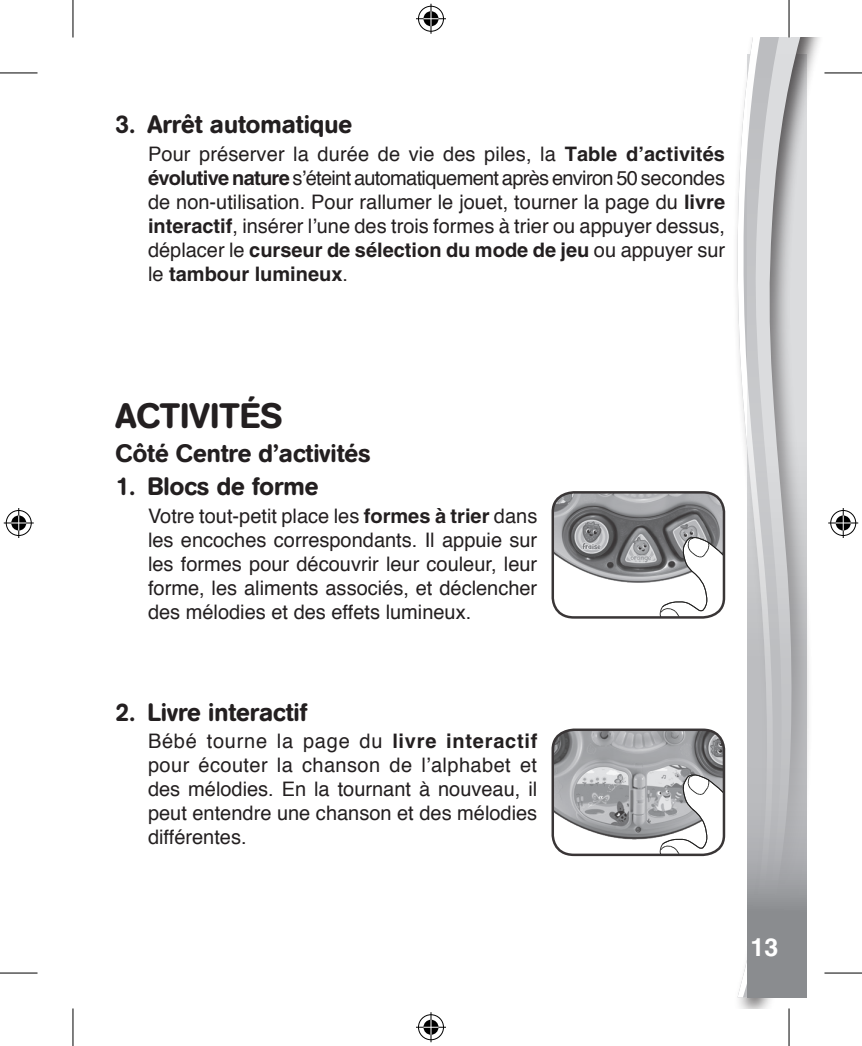
<style>
.page{position:relative;width:862px;height:1046px;background:#fff}
.page>*{position:absolute;margin:0;border:0;box-sizing:border-box;transform-origin:0 0}
.LF_Title_01{font:500 35px "AG Book Rounded";color:#231f20}
.LF_Title_01-2{font:500 25px "AG Book Rounded";color:#231f20}
.t1{font:700 25px "Helvetica";color:#fff}
.LF_Text_01{font:20px/24px "Helvetica";color:#231f20;text-align:justify}
.s1{font-weight:700}
</style>
<div class="page">
<svg style="left:791px;top:38px;width:23px;height:959px"></svg>
<svg style="left:737px;top:38px;width:38px;height:959px"></svg>
<svg style="left:747px;top:55px;width:59px;height:943px;background:#bbbcbe"></svg>
<img style="left:554px;top:492px;width:170px;height:91px">
<svg style="left:659px;top:537px;width:65px;height:79px"></svg>
<div style="left:551px;top:491px;width:174px;height:128px;border:2px solid #231f20;border-radius:20px"></div>
<img style="left:554px;top:731px;width:170px;height:124px">
<svg style="left:659px;top:774px;width:65px;height:81px"></svg>
<div style="left:551px;top:728px;width:174px;height:128px;border:2px solid #231f20;border-radius:20px"></div>
<hr style="left:0;top:73px;width:38px;height:1px;background:#000">
<hr style="left:824px;top:73px;width:38px;height:1px;background:#000">
<hr style="left:0;top:973px;width:38px;height:1px;background:#000">
<hr style="left:824px;top:973px;width:38px;height:1px;background:#000">
<hr style="left:73px;top:0;width:1px;height:37px;background:#000">
<hr style="left:73px;top:1008px;width:1px;height:38px;background:#000">
<hr style="left:788px;top:0;width:1px;height:37px;background:#000">
<hr style="left:788px;top:1008px;width:1px;height:38px;background:#000">
<div style="left:417px;top:5px;width:28px;height:28px;border:3px solid #fff;border-radius:50%"></div>
<hr style="left:416px;top:17px;width:30px;height:3px;background:#fff">
<hr style="left:429px;top:4px;width:3px;height:30px;background:#fff">
<div style="left:422px;top:10px;width:18px;height:18px;border:3px solid #fff;border-radius:50%"></div>
<div style="left:418px;top:6px;width:26px;height:26px;border:1px solid #000;border-radius:50%"></div>
<hr style="left:416px;top:18px;width:30px;height:1px;background:#000">
<hr style="left:430px;top:4px;width:1px;height:30px;background:#000">
<svg style="left:423px;top:11px;width:15px;height:15px"></svg>
<div style="left:417px;top:1013px;width:28px;height:28px;border:3px solid #fff;border-radius:50%"></div>
<hr style="left:416px;top:1026px;width:30px;height:3px;background:#fff">
<hr style="left:429px;top:1012px;width:3px;height:30px;background:#fff">
<div style="left:422px;top:1018px;width:18px;height:18px;border:3px solid #fff;border-radius:50%"></div>
<div style="left:418px;top:1014px;width:26px;height:26px;border:1px solid #000;border-radius:50%"></div>
<hr style="left:416px;top:1027px;width:30px;height:1px;background:#000">
<hr style="left:430px;top:1012px;width:1px;height:30px;background:#000">
<svg style="left:423px;top:1020px;width:15px;height:15px"></svg>
<div style="left:5px;top:509px;width:28px;height:28px;border:3px solid #fff;border-radius:50%"></div>
<hr style="left:4px;top:521px;width:30px;height:3px;background:#fff">
<hr style="left:17px;top:508px;width:3px;height:30px;background:#fff">
<div style="left:10px;top:514px;width:18px;height:18px;border:3px solid #fff;border-radius:50%"></div>
<div style="left:6px;top:510px;width:26px;height:26px;border:1px solid #000;border-radius:50%"></div>
<hr style="left:4px;top:523px;width:30px;height:1px;background:#000">
<hr style="left:18px;top:508px;width:1px;height:30px;background:#000">
<svg style="left:11px;top:515px;width:15px;height:15px"></svg>
<div style="left:829px;top:509px;width:28px;height:28px;border:3px solid #fff;border-radius:50%"></div>
<hr style="left:828px;top:521px;width:30px;height:3px;background:#fff">
<hr style="left:841px;top:508px;width:3px;height:30px;background:#fff">
<div style="left:834px;top:514px;width:18px;height:18px;border:3px solid #fff;border-radius:50%"></div>
<div style="left:830px;top:510px;width:26px;height:26px;border:1px solid #000;border-radius:50%"></div>
<hr style="left:828px;top:523px;width:30px;height:1px;background:#000">
<hr style="left:842px;top:508px;width:1px;height:30px;background:#000">
<svg style="left:835px;top:515px;width:15px;height:15px"></svg>
<p class="LF_Title_01-2" style="left:115px;top:110px;width:238px">3. Arrêt automatique</p>
<p class="LF_Text_01" style="left:148px;top:142px;width:578px">Pour préserver la durée de vie des piles, la <span class="s1">Table d’activités évolutive nature</span> s’éteint automatiquement après environ 50 secondes de non-utilisation. Pour rallumer le jouet, tourner la page du <span class="s1">livre interactif</span>, insérer l’une des trois formes à trier ou appuyer dessus, déplacer le <span class="s1">curseur de sélection du mode de jeu</span> ou appuyer sur le <span class="s1">tambour lumineux</span>.</p>
<p class="LF_Title_01" style="left:115px;top:395px;width:168px">ACTIVITÉS</p>
<p class="LF_Title_01-2" style="left:115px;top:438px;width:257px">Côté Centre d’activités</p>
<p class="LF_Title_01-2" style="left:115px;top:472px;width:204px">1. Blocs de forme</p>
<p class="LF_Text_01" style="left:148px;top:504px;width:391px">Votre tout-petit place les <span class="s1">formes à trier</span> dans les encoches correspondants. Il appuie sur les formes pour découvrir leur couleur, leur forme, les aliments associés, et déclencher des mélodies et des effets lumineux.</p>
<p class="LF_Title_01-2" style="left:115px;top:697px;width:193px">2. Livre interactif</p>
<p class="LF_Text_01" style="left:148px;top:730px;width:391px">Bébé tourne la page du <span class="s1">livre interactif </span>pour écouter la chanson de l’alphabet et des mélodies. En la tournant à nouveau, il peut entendre une chanson et des mélodies différentes.</p>
<p class="t1" style="left:750px;top:932px;width:29px">13</p>
</div>
